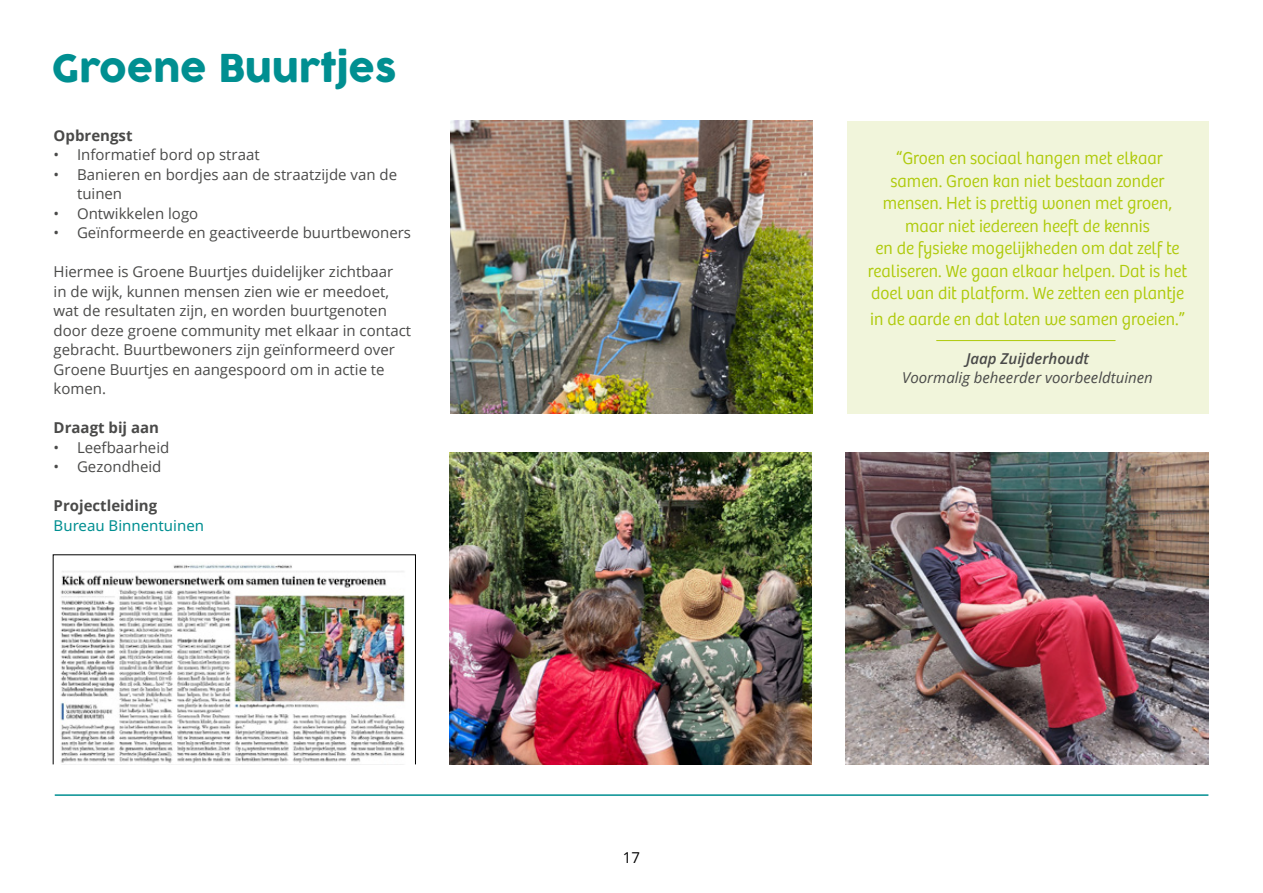
<style>
.page{position:relative;width:1263px;height:893px;background:#fff}
.page>*{position:absolute;margin:0;border:0;box-sizing:border-box;transform-origin:0 0}
.t1{font:37.5px "COCOGOOSE";color:#008f91}
.t2{font:300 18px/22.5px "Bree";color:#afca0b;text-align:center}
.t3{font:15px/19.5px "Open Sans";color:#4a4a49}
.t4{font:700 15px "Open Sans";color:#4a4a49}
.t5{font:italic 15px "Open Sans";color:#4a4a49}
.t6{font:15px "Noto Sans";color:#008f91}
.t7{font:italic 600 15px "Open Sans";color:#4a4a49}
.t8{font:15px "Open Sans";color:#000}
</style>
<div class="page">
<div style="left:847px;top:121px;width:361px;height:292px;background:#f1f5db"></div>
<hr style="left:936px;top:340px;width:179px;height:1px;background:#afca0b">
<hr style="left:55px;top:794px;width:1153px;height:2px;background:#008f91">
<img style="left:450px;top:452px;width:362px;height:312px">
<img style="left:450px;top:121px;width:363px;height:292px">
<img style="left:60px;top:564px;width:345px;height:198px">
<img style="left:846px;top:452px;width:362px;height:312px">
<h1 class="t1" style="left:51px;top:40px;width:347px">Groene Buurtjes</h1>
<p class="t4" style="left:54px;top:125px;width:80px">Opbrengst</p>
<p class="t3" style="left:54px;top:145px;width:207px">• Informatief bord op straat</p>
<p class="t3" style="left:77px;top:164px;width:322px;text-indent:-23px">• Banieren en bordjes aan de straatzijde van de tuinen</p>
<p class="t3" style="left:54px;top:203px;width:146px">• Ontwikkelen logo</p>
<p class="t3" style="left:54px;top:223px;width:359px">• Geïnformeerde en geactiveerde buurtbewoners</p>
<p class="t3" style="left:54px;top:262px;width:359px">Hiermee is Groene Buurtjes duidelijker zichtbaar<br>in de wijk, kunnen mensen zien wie er meedoet, wat de resultaten zijn, en worden buurtgenoten door deze groene community met elkaar in contact gebracht. Buurtbewoners zijn geïnformeerd over Groene Buurtjes en aangespoord om in actie te komen.</p>
<p class="t4" style="left:54px;top:417px;width:107px">Draagt bij aan</p>
<p class="t3" style="left:54px;top:437px;width:117px">• Leefbaarheid</p>
<p class="t3" style="left:54px;top:457px;width:109px">• Gezondheid</p>
<p class="t4" style="left:54px;top:495px;width:105px">Projectleiding</p>
<p class="t6" style="left:54px;top:515px;width:152px">Bureau Binnentuinen</p>
<p class="t8" style="left:623px;top:847px;width:19px">17</p>
<p class="t2" style="left:868px;top:147px;width:321px">“Groen en sociaal hangen met elkaar samen. Groen kan niet bestaan zonder mensen. Het is prettig wonen met groen, maar niet iedereen heeft de kennis<br>en de fysieke mogelijkheden om dat zelf te realiseren. We gaan elkaar helpen. Dat is het doel van dit platform. We zetten een plantje</p>
<p class="t2" style="left:870px;top:308px;width:316px">in de aarde en dat laten we samen groeien.”</p>
<p class="t7" style="left:966px;top:348px;width:124px">Jaap Zuijderhoudt</p>
<p class="t5" style="left:902px;top:367px;width:252px">Voormalig beheerder voorbeeldtuinen</p>
</div>
